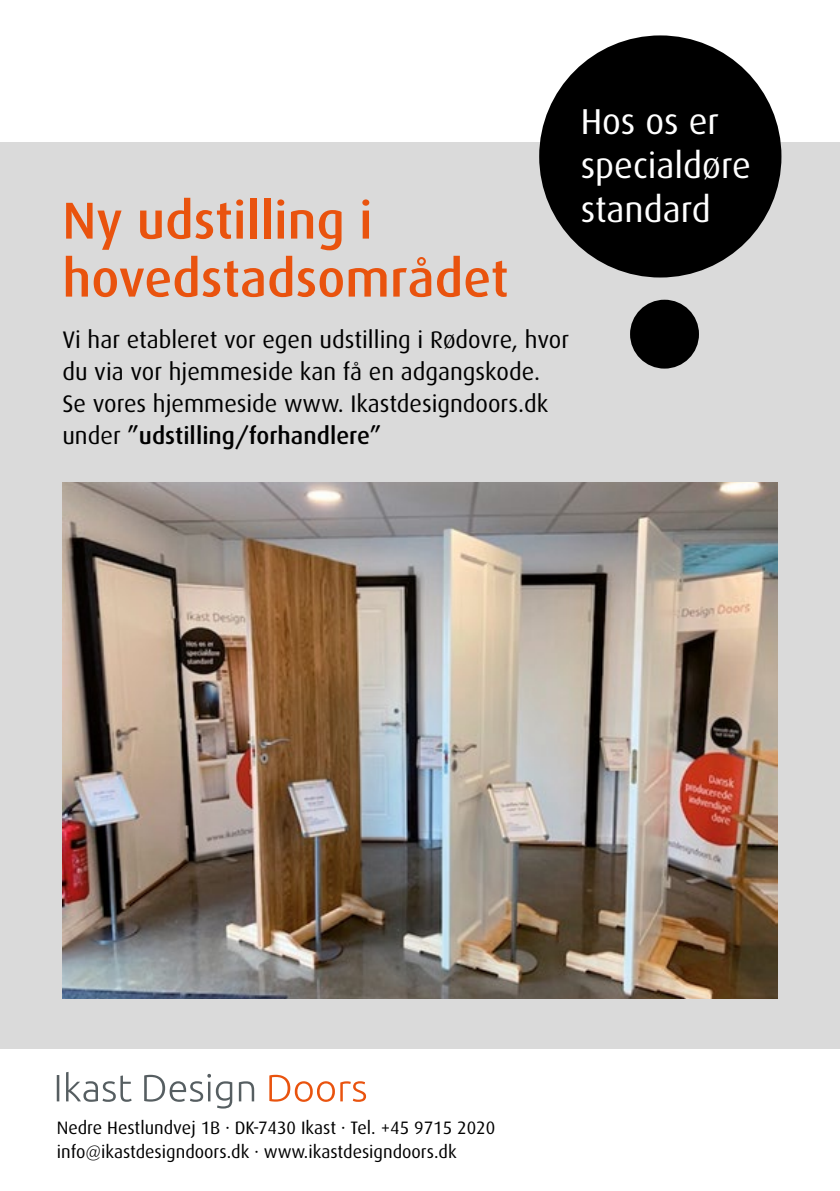
<style>
.page{position:relative;width:840px;height:1191px;background:#fff}
.page>*{position:absolute;margin:0;border:0;box-sizing:border-box;transform-origin:0 0}
.t1{font:500 52px/58px "Dax";color:#e9530e}
.t2{font:36px/44px "Dax";color:#fff}
.t3{font:24px/32px "Dax";color:#000}
.t4{font:18px/24px "Dax";color:#000}
.s1{font-weight:500}
</style>
<div class="page">
<img style="left:839px;top:0;width:1px;height:1089px">
<div style="left:0;top:142px;width:839px;height:907px;background:#dadada"></div>
<svg style="left:269px;top:1074px;width:97px;height:27px"></svg>
<svg style="left:57px;top:1072px;width:197px;height:36px"></svg>
<div style="left:629px;top:300px;width:69px;height:68px;background:#000;border-radius:50%"></div>
<div style="left:539px;top:35px;width:242px;height:242px;background:#000;border-radius:50%"></div>
<img style="left:62px;top:482px;width:715px;height:516px">
<svg style="left:746px;top:0;width:94px;height:237px"></svg>
<h1 class="t1" style="left:62px;top:192px;width:447px">Ny udstilling i hovedstadsområdet</h1>
<p class="t3" style="left:62px;top:323px;width:508px">Vi har etableret vor egen udstilling i Rødovre, hvor du via vor hjemmeside kan få en adgangskode.<br>Se vores hjemmeside www. Ikastdesigndoors.dk under <span class="s1">”udstilling/forhandlere”</span></p>
<h2 class="t2" style="left:580px;top:99px;width:172px">Hos os er specialdøre standard</h2>
<p class="t4" style="left:57px;top:1116px;width:440px">Nedre Hestlundvej 1B · DK-7430 Ikast · Tel. +45 9715 2020 info@ikastdesigndoors.dk · www.ikastdesigndoors.dk</p>
</div>
